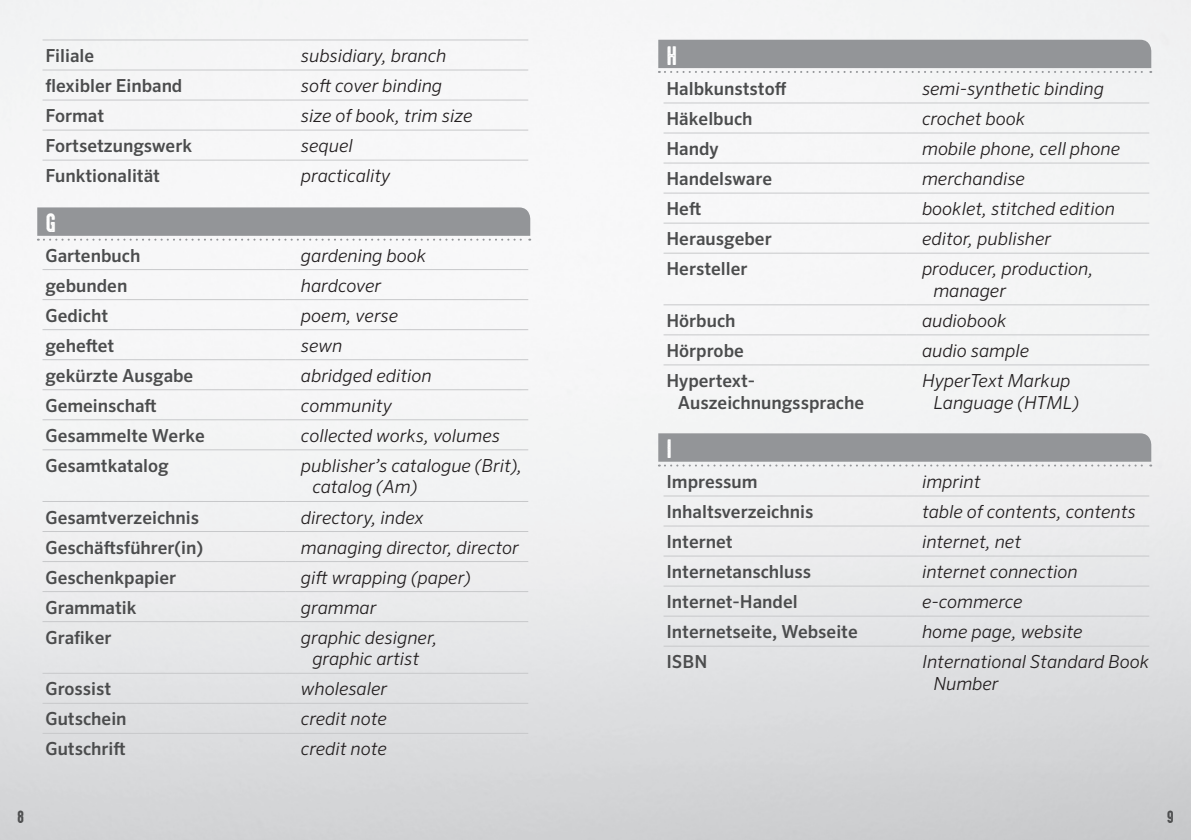
<style>
.page{position:relative;width:1191px;height:840px;background:#fff}
.page>*{position:absolute;margin:0;border:0;box-sizing:border-box;transform-origin:0 0}
.t1{font:24px "High Voltage Rough";color:#fff}
.t2{font:italic 300 18px/21.6px "Sero Pro";color:#231f20}
.t3{font:500 18px/21.6px "Sero Pro";color:#4b4c4d}
.t4{font:16px "High Voltage Rough";color:#4b4c4d}
</style>
<div class="page">
<svg style="left:658px;top:433px;width:493px;height:33px;background:#9fa0a3"></svg>
<svg style="left:658px;top:40px;width:493px;height:33px;background:#a0a1a4"></svg>
<svg style="left:37px;top:207px;width:493px;height:33px;background:#a0a1a4"></svg>
<hr style="left:43px;top:40px;width:242px;height:1px;background:#c7c8ca">
<hr style="left:285px;top:40px;width:243px;height:1px;background:#c7c8ca">
<hr style="left:43px;top:70px;width:242px;height:1px;background:#c7c8ca">
<hr style="left:285px;top:70px;width:243px;height:1px;background:#c7c8ca">
<hr style="left:43px;top:100px;width:242px;height:1px;background:#c7c8ca">
<hr style="left:285px;top:100px;width:243px;height:1px;background:#c7c8ca">
<hr style="left:43px;top:130px;width:242px;height:1px;background:#c7c8ca">
<hr style="left:285px;top:130px;width:243px;height:1px;background:#c7c8ca">
<hr style="left:43px;top:160px;width:242px;height:1px;background:#c7c8ca">
<hr style="left:285px;top:160px;width:243px;height:1px;background:#c7c8ca">
<hr style="left:43px;top:269px;width:242px;height:1px;background:#c7c8ca">
<hr style="left:285px;top:269px;width:243px;height:1px;background:#c7c8ca">
<hr style="left:43px;top:299px;width:242px;height:1px;background:#c7c8ca">
<hr style="left:285px;top:299px;width:243px;height:1px;background:#c7c8ca">
<hr style="left:43px;top:329px;width:242px;height:1px;background:#c7c8ca">
<hr style="left:285px;top:329px;width:243px;height:1px;background:#c7c8ca">
<hr style="left:43px;top:359px;width:242px;height:1px;background:#c7c8ca">
<hr style="left:285px;top:359px;width:243px;height:1px;background:#c7c8ca">
<hr style="left:43px;top:389px;width:242px;height:1px;background:#c7c8ca">
<hr style="left:285px;top:389px;width:243px;height:1px;background:#c7c8ca">
<hr style="left:43px;top:419px;width:242px;height:1px;background:#c7c8ca">
<hr style="left:285px;top:419px;width:243px;height:1px;background:#c7c8ca">
<hr style="left:43px;top:449px;width:242px;height:1px;background:#c7c8ca">
<hr style="left:285px;top:449px;width:243px;height:1px;background:#c7c8ca">
<hr style="left:43px;top:501px;width:242px;height:1px;background:#c7c8ca">
<hr style="left:285px;top:501px;width:243px;height:1px;background:#c7c8ca">
<hr style="left:43px;top:531px;width:242px;height:1px;background:#c7c8ca">
<hr style="left:285px;top:531px;width:243px;height:1px;background:#c7c8ca">
<hr style="left:43px;top:561px;width:242px;height:1px;background:#c7c8ca">
<hr style="left:285px;top:561px;width:243px;height:1px;background:#c7c8ca">
<hr style="left:43px;top:591px;width:242px;height:1px;background:#c7c8ca">
<hr style="left:285px;top:591px;width:243px;height:1px;background:#c7c8ca">
<hr style="left:43px;top:621px;width:242px;height:1px;background:#c7c8ca">
<hr style="left:285px;top:621px;width:243px;height:1px;background:#c7c8ca">
<hr style="left:43px;top:672px;width:242px;height:1px;background:#c7c8ca">
<hr style="left:285px;top:672px;width:243px;height:1px;background:#c7c8ca">
<hr style="left:43px;top:702px;width:242px;height:1px;background:#c7c8ca">
<hr style="left:285px;top:702px;width:243px;height:1px;background:#c7c8ca">
<hr style="left:43px;top:732px;width:242px;height:1px;background:#c7c8ca">
<hr style="left:285px;top:732px;width:243px;height:1px;background:#c7c8ca">
<hr style="left:663px;top:103px;width:243px;height:1px;background:#c7c8ca">
<hr style="left:906px;top:103px;width:243px;height:1px;background:#c7c8ca">
<hr style="left:663px;top:133px;width:243px;height:1px;background:#c7c8ca">
<hr style="left:906px;top:133px;width:243px;height:1px;background:#c7c8ca">
<hr style="left:663px;top:163px;width:243px;height:1px;background:#c7c8ca">
<hr style="left:906px;top:163px;width:243px;height:1px;background:#c7c8ca">
<hr style="left:663px;top:193px;width:243px;height:1px;background:#c7c8ca">
<hr style="left:906px;top:193px;width:243px;height:1px;background:#c7c8ca">
<hr style="left:663px;top:223px;width:243px;height:1px;background:#c7c8ca">
<hr style="left:906px;top:223px;width:243px;height:1px;background:#c7c8ca">
<hr style="left:663px;top:253px;width:243px;height:1px;background:#c7c8ca">
<hr style="left:906px;top:253px;width:243px;height:1px;background:#c7c8ca">
<hr style="left:663px;top:304px;width:243px;height:1px;background:#c7c8ca">
<hr style="left:906px;top:304px;width:243px;height:1px;background:#c7c8ca">
<hr style="left:663px;top:615px;width:243px;height:1px;background:#c7c8ca">
<hr style="left:906px;top:615px;width:243px;height:1px;background:#c7c8ca">
<hr style="left:663px;top:645px;width:243px;height:1px;background:#c7c8ca">
<hr style="left:906px;top:645px;width:243px;height:1px;background:#c7c8ca">
<hr style="left:663px;top:334px;width:243px;height:1px;background:#c7c8ca">
<hr style="left:906px;top:334px;width:243px;height:1px;background:#c7c8ca">
<hr style="left:663px;top:364px;width:243px;height:1px;background:#c7c8ca">
<hr style="left:906px;top:364px;width:243px;height:1px;background:#c7c8ca">
<hr style="left:663px;top:495px;width:243px;height:1px;background:#c7c8ca">
<hr style="left:906px;top:495px;width:243px;height:1px;background:#c7c8ca">
<hr style="left:663px;top:525px;width:243px;height:1px;background:#c7c8ca">
<hr style="left:906px;top:525px;width:243px;height:1px;background:#c7c8ca">
<hr style="left:663px;top:555px;width:243px;height:1px;background:#c7c8ca">
<hr style="left:906px;top:555px;width:243px;height:1px;background:#c7c8ca">
<hr style="left:663px;top:585px;width:243px;height:1px;background:#c7c8ca">
<hr style="left:906px;top:585px;width:243px;height:1px;background:#c7c8ca">
<p class="t3" style="left:45px;top:45px;width:50px">Filiale</p>
<p class="t2" style="left:301px;top:45px;width:147px">subsidiary, branch</p>
<p class="t3" style="left:45px;top:75px;width:139px">flexibler Einband</p>
<p class="t2" style="left:301px;top:75px;width:143px">soft cover binding</p>
<p class="t3" style="left:45px;top:105px;width:60px">Format</p>
<p class="t2" style="left:301px;top:105px;width:173px">size of book, trim size</p>
<p class="t3" style="left:45px;top:135px;width:148px">Fortsetzungswerk</p>
<p class="t2" style="left:301px;top:135px;width:53px">sequel</p>
<p class="t3" style="left:45px;top:165px;width:116px">Funktionalität</p>
<p class="t2" style="left:301px;top:165px;width:91px">practicality</p>
<h1 class="t1" style="left:45px;top:209px;width:12px">G</h1>
<p class="t3" style="left:45px;top:244px;width:96px">Gartenbuch</p>
<p class="t2" style="left:301px;top:244px;width:127px">gardening book</p>
<p class="t3" style="left:45px;top:274px;width:83px">gebunden</p>
<p class="t2" style="left:301px;top:274px;width:82px">hardcover</p>
<p class="t3" style="left:45px;top:304px;width:64px">Gedicht</p>
<p class="t2" style="left:301px;top:304px;width:99px">poem, verse</p>
<p class="t3" style="left:45px;top:334px;width:70px">geheftet</p>
<p class="t2" style="left:301px;top:334px;width:43px">sewn</p>
<p class="t3" style="left:45px;top:364px;width:149px">gekürzte Ausgabe</p>
<p class="t2" style="left:301px;top:364px;width:132px">abridged edition</p>
<p class="t3" style="left:45px;top:394px;width:113px">Gemeinschaft</p>
<p class="t2" style="left:301px;top:394px;width:92px">community</p>
<p class="t3" style="left:45px;top:424px;width:161px">Gesammelte Werke</p>
<p class="t2" style="left:301px;top:424px;width:200px">collected works, volumes</p>
<p class="t3" style="left:45px;top:454px;width:125px">Gesamtkatalog</p>
<p class="t2" style="left:312px;top:454px;width:211px;text-indent:-11px">publisher’s catalogue (Brit), catalog (Am)</p>
<p class="t3" style="left:45px;top:506px;width:155px">Gesamtverzeichnis</p>
<p class="t2" style="left:301px;top:506px;width:124px">directory, index</p>
<p class="t3" style="left:45px;top:536px;width:159px">Geschäftsführer(in)</p>
<p class="t2" style="left:301px;top:536px;width:219px">managing director, director</p>
<p class="t3" style="left:45px;top:566px;width:132px">Geschenkpapier</p>
<p class="t2" style="left:301px;top:566px;width:171px">gift wrapping (paper)</p>
<p class="t3" style="left:45px;top:596px;width:93px">Grammatik</p>
<p class="t2" style="left:301px;top:596px;width:77px">grammar</p>
<p class="t3" style="left:45px;top:626px;width:68px">Grafiker</p>
<p class="t2" style="left:301px;top:626px;width:138px;text-align:center">graphic designer, graphic artist</p>
<p class="t3" style="left:45px;top:677px;width:67px">Grossist</p>
<p class="t2" style="left:301px;top:677px;width:88px">wholesaler</p>
<p class="t3" style="left:45px;top:707px;width:83px">Gutschein</p>
<p class="t2" style="left:301px;top:707px;width:88px">credit note</p>
<p class="t3" style="left:45px;top:737px;width:82px">Gutschrift</p>
<p class="t2" style="left:301px;top:737px;width:88px">credit note</p>
<h1 class="t1" style="left:666px;top:43px;width:12px">H</h1>
<p class="t3" style="left:666px;top:78px;width:122px">Halbkunststoff</p>
<p class="t2" style="left:922px;top:78px;width:184px">semi-synthetic binding</p>
<p class="t3" style="left:666px;top:108px;width:88px">Häkelbuch</p>
<p class="t2" style="left:922px;top:108px;width:105px">crochet book</p>
<p class="t3" style="left:666px;top:138px;width:54px">Handy</p>
<p class="t2" style="left:922px;top:138px;width:200px">mobile phone, cell phone</p>
<p class="t3" style="left:666px;top:168px;width:107px">Handelsware</p>
<p class="t2" style="left:922px;top:168px;width:104px">merchandise</p>
<p class="t3" style="left:666px;top:198px;width:36px">Heft</p>
<p class="t2" style="left:922px;top:198px;width:194px">booklet, stitched edition</p>
<p class="t3" style="left:666px;top:228px;width:107px">Herausgeber</p>
<p class="t2" style="left:922px;top:228px;width:131px">editor, publisher</p>
<p class="t3" style="left:666px;top:258px;width:83px">Hersteller</p>
<p class="t2" style="left:933px;top:258px;width:162px;text-indent:-11px">producer, production, manager</p>
<p class="t3" style="left:666px;top:309px;width:71px">Hörbuch</p>
<p class="t2" style="left:922px;top:309px;width:86px">audiobook</p>
<p class="t3" style="left:666px;top:339px;width:79px">Hörprobe</p>
<p class="t2" style="left:922px;top:339px;width:109px">audio sample</p>
<p class="t3" style="left:677px;top:369px;width:188px;text-indent:-11px">Hypertext-<br>Auszeichnungssprache</p>
<p class="t2" style="left:933px;top:369px;width:147px;text-indent:-11px">HyperText Markup<br>Language (HTML)</p>
<h1 class="t1" style="left:666px;top:435px;width:7px">I</h1>
<p class="t3" style="left:666px;top:470px;width:93px">Impressum</p>
<p class="t2" style="left:922px;top:470px;width:60px">imprint</p>
<p class="t3" style="left:666px;top:500px;width:148px">Inhaltsverzeichnis</p>
<p class="t2" style="left:922px;top:500px;width:215px">table of contents, contents</p>
<p class="t3" style="left:666px;top:530px;width:68px">Internet</p>
<p class="t2" style="left:922px;top:530px;width:101px">internet, net</p>
<p class="t3" style="left:666px;top:560px;width:146px">Internetanschluss</p>
<p class="t2" style="left:922px;top:560px;width:157px">internet connection</p>
<p class="t3" style="left:666px;top:590px;width:133px">Internet-Handel</p>
<p class="t2" style="left:922px;top:590px;width:102px">e-commerce</p>
<p class="t3" style="left:666px;top:620px;width:193px">Internetseite, Webseite</p>
<p class="t2" style="left:922px;top:620px;width:162px">home page, website</p>
<p class="t3" style="left:666px;top:650px;width:42px">ISBN</p>
<p class="t2" style="left:933px;top:650px;width:217px;text-indent:-11px">International Standard Book<br>Number</p>
<p class="t4" style="left:17px;top:807px;width:9px">8</p>
<p class="t4" style="left:1167px;top:807px;width:9px">9</p>
</div>
